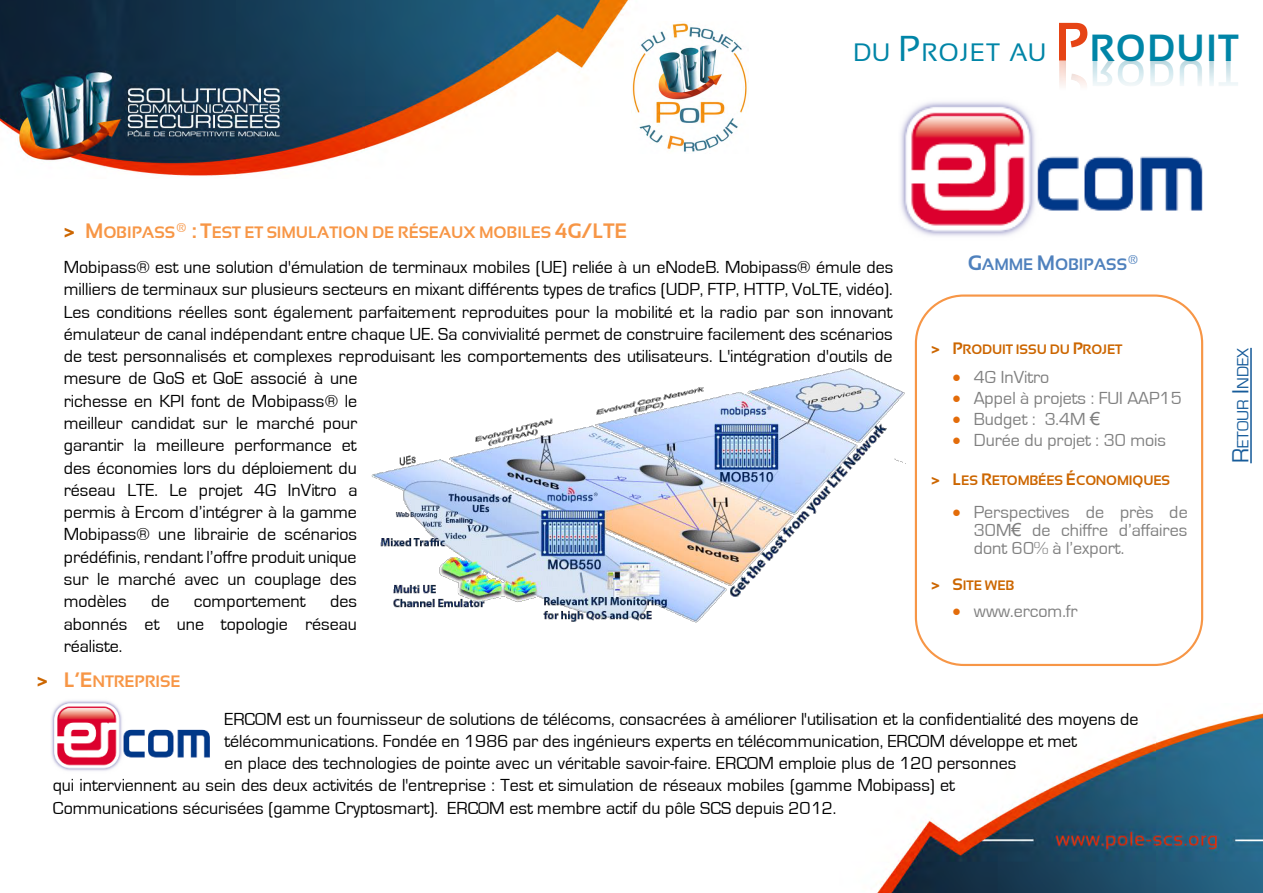
<style>
.page{position:relative;width:1263px;height:893px;background:#fff}
.page>*{position:absolute;margin:0;border:0;box-sizing:border-box;transform-origin:0 0}
.t1{font:25.2px "Sansation";letter-spacing:.045em;color:#0085a7}
.t2{font:18px/22.4px "Eurostile";color:#000}
.t3{font:18px/18px "Eurostile";color:#7f7f7f;text-align:justify}
.t4{font:16.8px "Eurostile";color:#165b9a}
.t5{font:700 16.5px "Sansation";color:#f79646}
.t6{font:700 16.5px "Sansation";color:#4f81bd}
.t7{font:700 13.65px "Sansation";letter-spacing:-.005em;color:#c60}
.s1{font-size:36px}
.s2{font-weight:700;font-size:54px;color:#e64415}
.s3{font-weight:700;font-size:37.8px}
.s4{font-size:20.85px;color:#c60}
.s5{font-size:20.85px}
.s6{font-size:16.5px}
.s7{color:#e36c0a}
.s8{font-family:"Arial"}
.s9{font-size:24px}
</style>
<div class="page">
<img style="left:0;top:0;width:630px;height:176px">
<img style="left:632px;top:21px;width:115px;height:131px">
<img style="left:877px;top:713px;width:386px;height:180px">
<hr style="left:1250px;top:348px;width:2px;height:115px;background:#165b9a">
<img style="left:900px;top:102px;width:303px;height:134px">
<div style="left:915px;top:294px;width:288px;height:372px;border:2px solid #f79646;border-radius:48px"></div>
<img style="left:51px;top:700px;width:159px;height:71px">
<img style="left:371px;top:369px;width:534px;height:253px">
<h1 class="t1" style="left:853px;top:38px;width:387px">DU <span class="s1">P</span>ROJET AU <span class="s2">P</span><span class="s3">RODUIT</span></h1>
<p class="t5" style="left:64px;top:223px;width:565px"><span class="s4">&gt;</span> <span class="s5">M</span>OBIPASS<span class="s5">® : T</span>EST ET SIMULATION DE RÉSEAUX MOBILES <span class="s5">4G/LTE</span></p>
<p class="t2" style="left:64px;top:256px;width:831px">Mobipass® est une solution d'émulation de terminaux mobiles (UE) reliée à un eNodeB. Mobipass® émule des milliers de terminaux sur plusieurs secteurs en mixant différents types de trafics (UDP, FTP, HTTP, VoLTE, vidéo).<br>Les conditions réelles sont également parfaitement reproduites pour la mobilité et la radio par son innovant émulateur de canal indépendant entre chaque UE. Sa convivialité permet de construire facilement des scénarios de test personnalisés et complexes reproduisant les comportements des utilisateurs. L'intégration d'outils de mesure de QoS et QoE associé à une<br>richesse en KPI font de Mobipass® le<br>meilleur candidat sur le marché pour<br>garantir la meilleure performance et<br>des économies lors du déploiement du<br>réseau LTE. Le projet 4G InVitro a<br>permis à Ercom d’intégrer à la gamme<br>Mobipass® une librairie de scénarios<br>prédéfinis, rendant l’offre produit unique<br>sur le marché avec un couplage des<br>modèles</p>
<p class="t6" style="left:968px;top:256px;width:173px"><span class="s5">G</span>AMME <span class="s5">M</span>OBIPASS<span class="s5">®</span></p>
<p class="t7" style="left:931px;top:341px;width:193px"><span class="s6">&gt; P</span>RODUIT ISSU DU <span class="s6">P</span>ROJET</p>
<p class="t3" style="left:952px;top:369px;width:98px"><span class="s7">•</span> 4G InVitro</p>
<p class="t3" style="left:952px;top:390px;width:231px"><span class="s7">•</span> Appel à projets : FUI AAP15</p>
<p class="t3" style="left:952px;top:410px;width:149px"><span class="s7">•</span> Budget : 3.4M <span class="s8">€</span></p>
<p class="t3" style="left:952px;top:432px;width:215px"><span class="s7">•</span> Durée du projet : 30 mois</p>
<p class="t7" style="left:931px;top:472px;width:240px"><span class="s6">&gt; L</span>ES <span class="s6">R</span>ETOMBÉES <span class="s6">É</span>CONOMIQUES</p>
<p class="t3" style="left:974px;top:503px;width:215px;text-indent:-21px"><span class="s7">•</span> Perspectives de près de 30M<span class="s8">€</span> de chiffre d’affaires dont 60% à l’export.</p>
<p class="t7" style="left:931px;top:578px;width:84px"><span class="s6">&gt; S</span>ITE WEB</p>
<p class="t3" style="left:952px;top:602px;width:127px"><span class="s7">•</span> www.ercom.fr</p>
<p class="t2" style="left:64px;top:591px;width:295px;text-align:justify;text-indent:266px">des abonnés et une topologie réseau réaliste.</p>
<p class="t5" style="left:37px;top:672px;width:145px"><span class="s4">&gt;</span> <span class="s5">L’E</span>NTREPRISE</p>
<p class="t2" style="left:224px;top:708px;width:915px">ERCOM est un fournisseur de solutions de télécoms, consacrées à améliorer l'utilisation et la confidentialité des moyens de</p>
<p class="t2" style="left:224px;top:730px;width:854px">télécommunications. Fondée en 1986 par des ingénieurs experts en télécommunication, ERCOM développe et met</p>
<p class="t2" style="left:224px;top:753px;width:793px">en place des technologies de pointe avec un véritable savoir-faire. ERCOM emploie plus de 120 personnes</p>
<p class="t2" style="left:53px;top:774px;width:904px">qui interviennent au sein des deux activités de l'entreprise : Test et simulation de réseaux mobiles (gamme Mobipass) et</p>
<p class="t2" style="left:53px;top:797px;width:785px">Communications sécurisées (gamme Cryptosmart). ERCOM est membre actif du pôle SCS depuis 2012.</p>
<p class="t2" style="left:151px;top:590px;width:20px">de</p>
<p class="t2" style="left:194px;top:590px;width:113px">comportement</p>
<p class="t4" style="left:1234px;top:463px;width:117px;rotate:-90deg"><span class="s9">R</span>etour <span class="s9">I</span>ndex</p>
</div>
